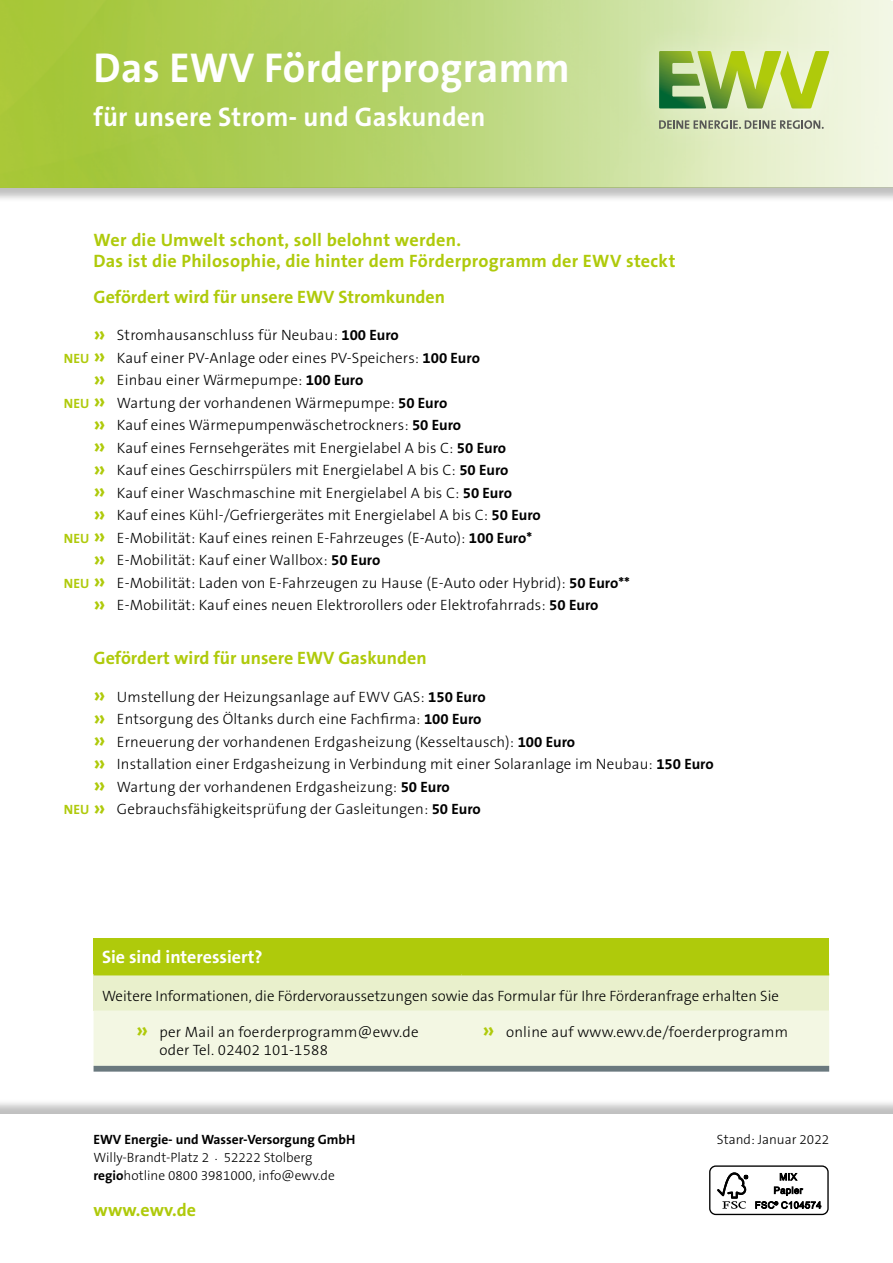
<style>
.page{position:relative;width:893px;height:1263px;background:#fff}
.page>*{position:absolute;margin:0;border:0;box-sizing:border-box;transform-origin:0 0}
.t1{font:700 42px "The Sans B7";letter-spacing:.01em;color:#fff}
.t2{font:700 27px "The Sans B7";letter-spacing:.01em;color:#fff}
.t3{font:700 18px/21px "The Sans B7";letter-spacing:.01em;color:#afca0b}
.t4{font:700 18px "The Sans B7";color:#fff}
.t5{font:300 15px/22.5px "The Sans B3";letter-spacing:.01em;color:#000}
.t6{font:300 13.5px/18px "The Sans B3";color:#000}
.t7{font:700 13.5px "The Sans B7";color:#000}
.t8{font:700 13.5px "The Sans B7";letter-spacing:.01em;color:#afca0b}
.s1{font-family:"The Sans B7";font-weight:700;font-size:22.5px;color:#afca0b}
.s2{font-family:"The Sans B7";font-weight:700}
</style>
<div class="page">
<div style="left:0;top:1098px;width:893px;height:165px;background:#000;opacity:.25"></div>
<div style="left:0;top:1114px;width:893px;height:149px;background:#fff"></div>
<div style="left:709px;top:1165px;width:120px;height:50px;border:1px solid #000;border-radius:6px"></div>
<svg style="left:717px;top:1172px;width:31px;height:37px"></svg>
<svg style="left:755px;top:1173px;width:66px;height:36px"></svg>
<div style="left:0;top:0;width:893px;height:203px;background:#000;opacity:.25"></div>
<img style="left:0;top:0;width:893px;height:187px">
<div style="left:94px;top:938px;width:735px;height:36px;background:#afca0b"></div>
<div style="left:94px;top:974px;width:735px;height:36px;background:#e9f0cc"></div>
<svg style="left:94px;top:1010px;width:735px;height:61px;background:#e7ecda"></svg>
<hr style="left:94px;top:973px;width:367px;height:2px;background:#afca0b">
<hr style="left:461px;top:973px;width:368px;height:2px;background:#afca0b">
<div style="left:629px;top:21px;width:228px;height:138px;background:#fff;opacity:.48"></div>
<svg style="left:659px;top:120px;width:165px;height:9px"></svg>
<svg style="left:659px;top:51px;width:170px;height:57px;background:#abc766"></svg>
<h1 class="t1" style="left:94px;top:46px;width:478px">Das EWV Förderprogramm</h1>
<h2 class="t2" style="left:94px;top:103px;width:393px">für unsere Strom- und Gaskunden</h2>
<p class="t3" style="left:94px;top:230px;width:584px">Wer die Umwelt schont, soll belohnt werden.<br>Das ist die Philosophie, die hinter dem Förderprogramm der EWV steckt</p>
<p class="t3" style="left:94px;top:287px;width:353px">Gefördert wird für unsere EWV Stromkunden</p>
<p class="t5" style="left:94px;top:324px;width:538px"><span class="s1">»</span> Stromhausanschluss für Neubau: <span class="s2">100 Euro<br></span><span class="s1">»</span> Kauf einer PV-Anlage oder eines PV-Speichers: <span class="s2">100 Euro<br></span><span class="s1">»</span> Einbau einer Wärmepumpe: <span class="s2">100 Euro<br></span><span class="s1">»</span> Wartung der vorhandenen Wärmepumpe: <span class="s2">50 Euro<br></span><span class="s1">»</span> Kauf eines Wärmepumpenwäschetrockners: <span class="s2">50 Euro<br></span><span class="s1">»</span> Kauf eines Fernsehgerätes mit Energielabel A bis C: <span class="s2">50 Euro<br></span><span class="s1">»</span> Kauf eines Geschirrspülers mit Energielabel A bis C: <span class="s2">50 Euro<br></span><span class="s1">»</span> Kauf einer Waschmaschine mit Energielabel A bis C: <span class="s2">50 Euro<br></span><span class="s1">»</span> Kauf eines Kühl-/Gefriergerätes mit Energielabel A bis C: <span class="s2">50 Euro<br></span><span class="s1">»</span> E-Mobilität: Kauf eines reinen E-Fahrzeuges (E-Auto): <span class="s2">100 Euro*<br></span><span class="s1">»</span> E-Mobilität: Kauf einer Wallbox: <span class="s2">50 Euro<br></span><span class="s1">»</span> E-Mobilität: Laden von E-Fahrzeugen zu Hause (E-Auto oder Hybrid): <span class="s2">50 Euro** </span><span class="s1">»</span> E-Mobilität: Kauf eines neuen Elektrorollers oder Elektrofahrrads: <span class="s2">50 Euro</span></p>
<p class="t8" style="left:64px;top:351px;width:27px">NEU</p>
<p class="t8" style="left:64px;top:396px;width:27px">NEU</p>
<p class="t8" style="left:64px;top:531px;width:27px">NEU</p>
<p class="t8" style="left:64px;top:576px;width:27px">NEU</p>
<p class="t3" style="left:94px;top:648px;width:335px">Gefördert wird für unsere EWV Gaskunden</p>
<p class="t5" style="left:94px;top:686px;width:622px"><span class="s1">»</span> Umstellung der Heizungsanlage auf EWV GAS: <span class="s2">150 Euro<br></span><span class="s1">»</span> Entsorgung des Öltanks durch eine Fachfirma: <span class="s2">100 Euro<br></span><span class="s1">»</span> Erneuerung der vorhandenen Erdgasheizung (Kesseltausch): <span class="s2">100 Euro<br></span><span class="s1">»</span> Installation einer Erdgasheizung in Verbindung mit einer Solaranlage im Neubau: <span class="s2">150 Euro </span><span class="s1">»</span> Wartung der vorhandenen Erdgasheizung: <span class="s2">50 Euro<br></span><span class="s1">»</span> Gebrauchsfähigkeitsprüfung der Gasleitungen: <span class="s2">50 Euro</span></p>
<p class="t8" style="left:64px;top:802px;width:27px">NEU</p>
<p class="t4" style="left:102px;top:947px;width:162px">Sie sind interessiert?</p>
<p class="t5" style="left:102px;top:985px;width:678px">Weitere Informationen, die Fördervoraussetzungen sowie das Formular für Ihre Förderanfrage erhalten Sie</p>
<p class="t5" style="left:159px;top:1023px;width:261px;line-height:18px;text-indent:-23px"><span class="s1">»</span> per Mail an foerderprogramm@ewv.de oder Tel. 02402 101-1588</p>
<p class="t5" style="left:483px;top:1021px;width:307px"><span class="s1">»</span> online auf www.ewv.de/foerderprogramm</p>
<p class="t7" style="left:94px;top:1132px;width:263px">EWV Energie- und Wasser-Versorgung GmbH</p>
<p class="t6" style="left:94px;top:1149px;width:243px">Willy-Brandt-Platz 2 . 52222 Stolberg <span class="s2">regio</span>hotline 0800 3981000, info@ewv.de</p>
<p class="t3" style="left:94px;top:1200px;width:104px">www.ewv.de</p>
<p class="t6" style="left:717px;top:1131px;width:114px">Stand: Januar 2022</p>
</div>
